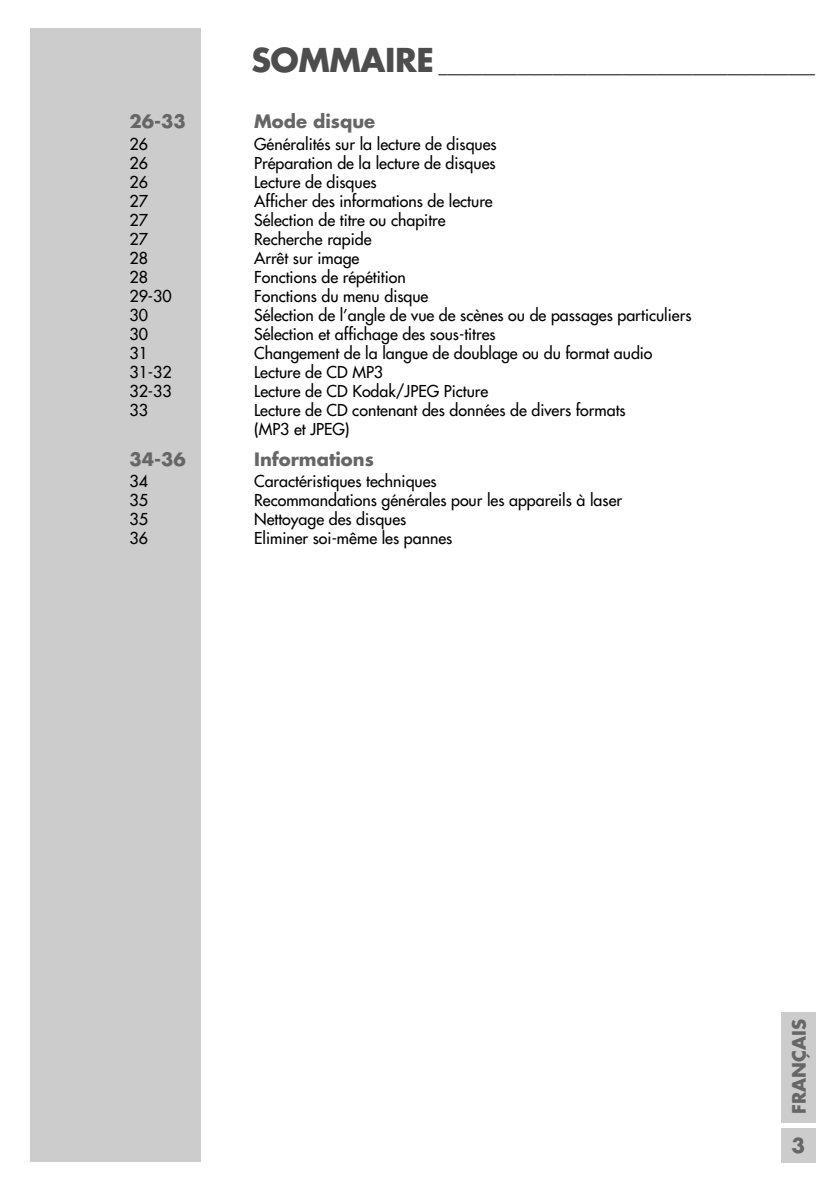
<style>
.page{position:relative;width:840px;height:1190px;background:#fff}
.page>*{position:absolute;margin:0;border:0;box-sizing:border-box;transform-origin:0 0}
.t1{font:700 20px "Futura";color:#666}
.t2{font:700 18px "Futura";color:#4d4d4d}
.t3{font:700 18px "Futura";color:#666}
.t4{font:16px/19px "Futura";color:#000}
.s1{font-size:32px}
</style>
<div class="page">
<div style="left:30px;top:28px;width:170px;height:1134px;background:#ccc"></div>
<div style="left:781px;top:1012px;width:34px;height:111px;background:#ccc"></div>
<div style="left:781px;top:1128px;width:34px;height:34px;background:#ccc"></div>
<p class="t2" style="left:251px;top:57px;width:565px"><span class="s1">SOMMAIRE</span> ___________________________________________</p>
<p class="t3" style="left:129px;top:113px;width:58px">26-33</p>
<p class="t3" style="left:254px;top:113px;width:123px">Mode disque</p>
<p class="t4" style="left:129px;top:136px;width:20px">26</p>
<p class="t4" style="left:254px;top:136px;width:244px">Généralités sur la lecture de disques</p>
<p class="t4" style="left:129px;top:155px;width:20px">26</p>
<p class="t4" style="left:254px;top:155px;width:243px">Préparation de la lecture de disques</p>
<p class="t4" style="left:129px;top:174px;width:20px">26</p>
<p class="t4" style="left:254px;top:174px;width:124px">Lecture de disques</p>
<p class="t4" style="left:129px;top:193px;width:20px">27</p>
<p class="t4" style="left:254px;top:193px;width:240px">Afficher des informations de lecture</p>
<p class="t4" style="left:129px;top:212px;width:20px">27</p>
<p class="t4" style="left:254px;top:212px;width:193px">Sélection de titre ou chapitre</p>
<p class="t4" style="left:129px;top:231px;width:20px">27</p>
<p class="t4" style="left:254px;top:231px;width:119px">Recherche rapide</p>
<p class="t4" style="left:129px;top:250px;width:20px">28</p>
<p class="t4" style="left:254px;top:250px;width:107px">Arrêt sur image</p>
<p class="t4" style="left:129px;top:269px;width:20px">28</p>
<p class="t4" style="left:254px;top:269px;width:153px">Fonctions de répétition</p>
<p class="t4" style="left:129px;top:288px;width:44px">29-30</p>
<p class="t4" style="left:254px;top:288px;width:176px">Fonctions du menu disque</p>
<p class="t4" style="left:129px;top:307px;width:20px">30</p>
<p class="t4" style="left:254px;top:307px;width:439px">Sélection de l’angle de vue de scènes ou de passages particuliers</p>
<p class="t4" style="left:129px;top:326px;width:20px">30</p>
<p class="t4" style="left:254px;top:326px;width:243px">Sélection et affichage des sous-titres</p>
<p class="t4" style="left:129px;top:345px;width:20px">31</p>
<p class="t4" style="left:254px;top:345px;width:400px">Changement de la langue de doublage ou du format audio</p>
<p class="t4" style="left:129px;top:364px;width:44px">31-32</p>
<p class="t4" style="left:254px;top:364px;width:131px">Lecture de CD MP3</p>
<p class="t4" style="left:129px;top:383px;width:44px">32-33</p>
<p class="t4" style="left:254px;top:383px;width:236px">Lecture de CD Kodak/JPEG Picture</p>
<p class="t4" style="left:129px;top:402px;width:20px">33</p>
<p class="t4" style="left:254px;top:402px;width:373px">Lecture de CD contenant des données de divers formats (MP3 et JPEG)</p>
<p class="t3" style="left:129px;top:451px;width:58px">34-36</p>
<p class="t3" style="left:254px;top:451px;width:121px">Informations</p>
<p class="t4" style="left:129px;top:473px;width:20px">34</p>
<p class="t4" style="left:254px;top:473px;width:184px">Caractéristiques techniques</p>
<p class="t4" style="left:129px;top:492px;width:20px">35</p>
<p class="t4" style="left:254px;top:492px;width:369px">Recommandations générales pour les appareils à laser</p>
<p class="t4" style="left:129px;top:511px;width:20px">35</p>
<p class="t4" style="left:254px;top:511px;width:154px">Nettoyage des disques</p>
<p class="t4" style="left:129px;top:530px;width:20px">36</p>
<p class="t4" style="left:254px;top:530px;width:200px">Eliminer soi-même les pannes</p>
<p class="t3" style="left:791px;top:1114px;width:96px;rotate:-90deg">FRANÇAIS</p>
<p class="t1" style="left:792px;top:1136px;width:15px">3</p>
</div>
